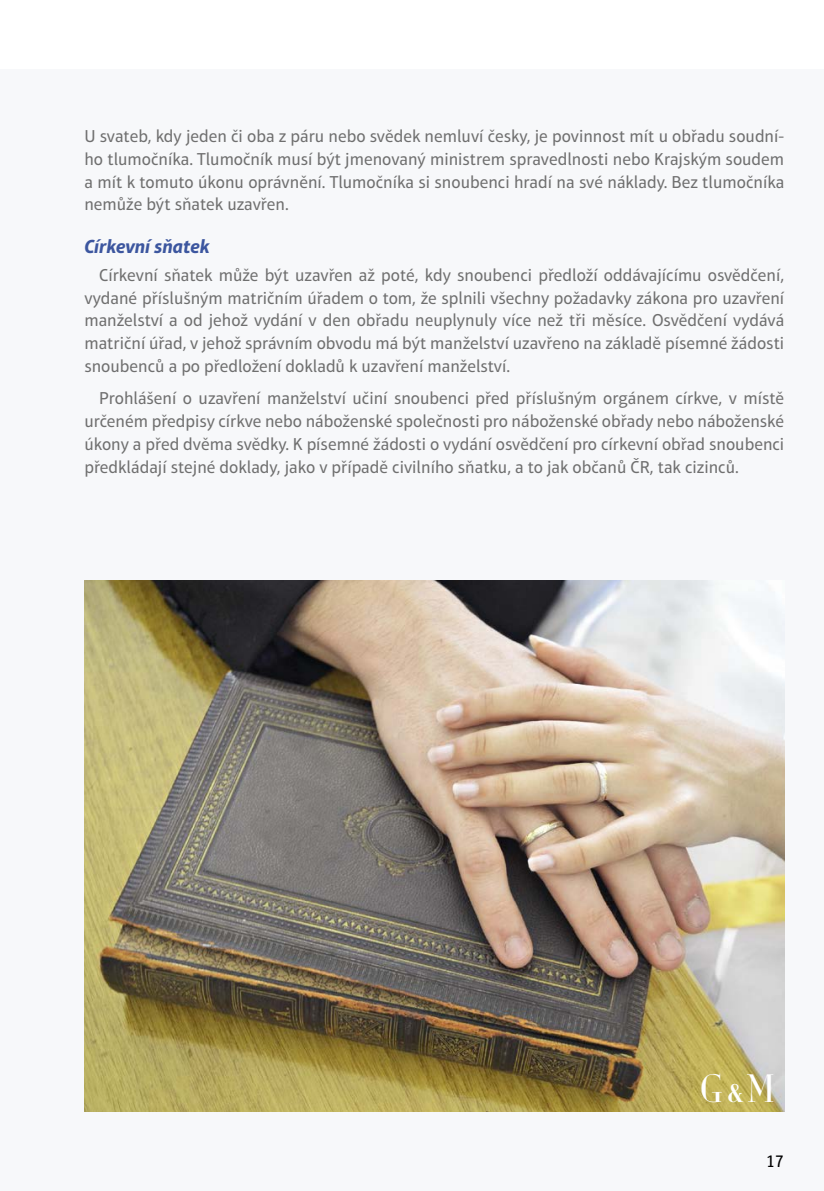
<style>
.page{position:relative;width:824px;height:1191px;background:#fff}
.page>*{position:absolute;margin:0;border:0;box-sizing:border-box;transform-origin:0 0}
.t1{font:35px "Mona Lisa Solid Itc DOT";color:#fff}
.t2{font:italic 700 19.25px "Aptifer Sans LT Pro";color:#3c569f}
.t3{font:17.5px/22.8px "Aptifer Sans LT Pro";color:#6f6f6f;text-align:justify}
.t4{font:17.5px "Aptifer Sans LT Pro";color:#000}
</style>
<div class="page">
<div style="left:0;top:69px;width:823px;height:1122px;background:#f7f8fa"></div>
<img style="left:84px;top:580px;width:700px;height:531px">
<p class="t3" style="left:84px;top:125px;width:701px">U svateb, kdy jeden či oba z páru nebo svědek nemluví česky, je povinnost mít u obřadu soudní&shy;ho tlumočníka. Tlumočník musí být jmenovaný ministrem spravedlnosti nebo Krajským soudem a mít k tomuto úkonu oprávnění. Tlumočníka si snoubenci hradí na své náklady. Bez tlumočníka nemůže být sňatek uzavřen.</p>
<p class="t2" style="left:84px;top:235px;width:127px">Církevní sňatek</p>
<p class="t3" style="left:84px;top:263px;width:701px;text-indent:15px">Církevní sňatek může být uzavřen až poté, kdy snoubenci předloží oddávajícímu osvědčení, vydané příslušným matričním úřadem o tom, že splnili všechny požadavky zákona pro uzavření manželství a od jehož vydání v den obřadu neuplynuly více než tři měsíce. Osvědčení vydává matriční úřad, v jehož správním obvodu má být manželství uzavřeno na základě písemné žádosti snoubenců a po předložení dokladů k uzavření manželství.</p>
<p class="t3" style="left:84px;top:387px;width:701px;text-indent:15px">Prohlášení o uzavření manželství učiní snoubenci před příslušným orgánem církve, v místě určeném předpisy církve nebo náboženské společnosti pro náboženské obřady nebo náboženské úkony a před dvěma svědky. K písemné žádosti o vydání osvědčení pro církevní obřad snoubenci předkládají stejné doklady, jako v případě civilního sňatku, a to jak občanů ČR, tak cizinců.</p>
<h1 class="t1" style="left:700px;top:1067px;width:75px">G &amp; M</h1>
<p class="t4" style="left:766px;top:1151px;width:19px">17</p>
</div>
